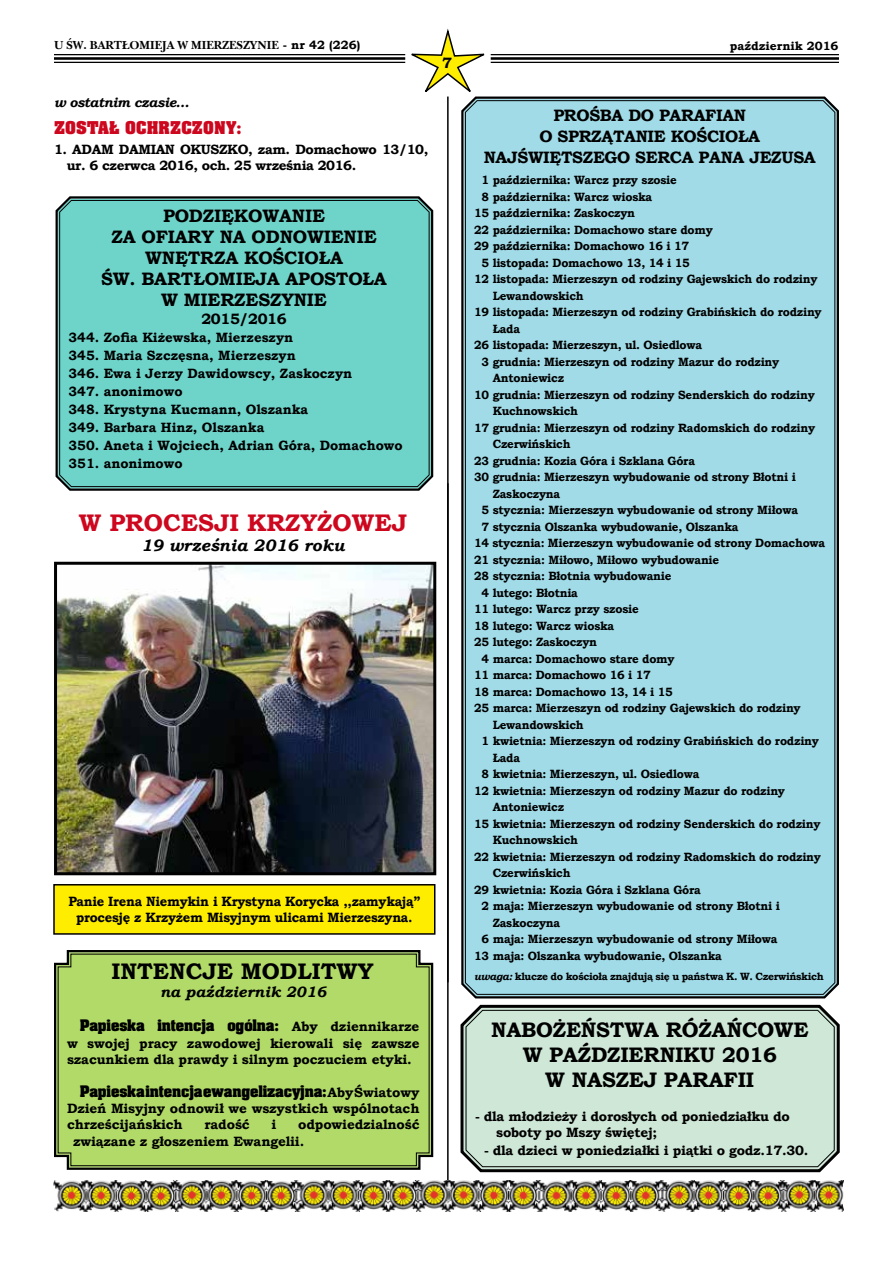
<style>
.page{position:relative;width:893px;height:1263px;background:#fff}
.page>*{position:absolute;margin:0;border:0;box-sizing:border-box;transform-origin:0 0}
.t1{font:700 24px "Bookman Old Style";color:#cd071e}
.t2{font:700 22.5px "Bookman Old Style";color:#000}
.t3{font:700 21px/25.2px "Bookman Old Style";letter-spacing:-.01em;color:#000;text-align:center}
.t4{font:700 18px/21px "Bookman Old Style";letter-spacing:-.01em;color:#000;text-align:center}
.t5{font:700 16.5px/21px "Bookman Old Style";letter-spacing:-.02em;color:#000;text-align:center}
.t6{font:italic 700 16.5px "Bookman Old Style";color:#000}
.t7{font:700 15px "Aardvark";letter-spacing:.01em;color:#cd071e}
.t8{font:italic 700 15px "Bookman Old Style";color:#000}
.t9{font:700 15px "Bookman Old Style";letter-spacing:-.025em;color:#000}
.t10{font:700 13.5px/18px "Bookman Old Style";letter-spacing:-.01em;color:#000}
.t11{font:700 13.5px/16.5px "Bookman Old Style";letter-spacing:-.01em;color:#000;text-align:center;scale:.96 1}
.t12{font:700 13.5px "Aardvark";letter-spacing:-.01em;color:#000}
.t13{font:700 13.5px/16.2px "Bookman Old Style";letter-spacing:-.03em;color:#000}
.t14{font:italic 700 13.5px "Bookman Old Style";letter-spacing:-.03em;color:#000}
.t15{font:700 12px "Bookman Old Style";letter-spacing:-.02em;color:#000;scale:.96 1}
.t16{font:700 12px "Nebraska";color:#000}
.t17{font:700 12px "Bookman Old Style";color:#000}
.t18{font:700 10.5px "Bookman Old Style";letter-spacing:-.03em;color:#000}
.s1{font-family:"Bookman Old Style"}
.s2{font-style:italic}
</style>
<div class="page">
<hr style="left:54px;top:54px;width:351px;height:1px;background:#000">
<hr style="left:54px;top:57px;width:351px;height:3px;background:#000">
<hr style="left:54px;top:62px;width:351px;height:1px;background:#000">
<hr style="left:491px;top:54px;width:348px;height:1px;background:#000">
<hr style="left:491px;top:57px;width:348px;height:3px;background:#000">
<hr style="left:491px;top:62px;width:348px;height:1px;background:#000">
<svg style="left:405px;top:28px;width:86px;height:69px"></svg>
<hr style="left:447px;top:97px;width:2px;height:1089px;background:#000">
<img style="left:53px;top:1180px;width:790px;height:31px">
<div style="left:55px;top:196px;width:379px;height:295px;background:#6ed4ca"></div>
<div style="left:59px;top:200px;width:370px;height:287px;border:1px solid #000;border-radius:12px"></div>
<div style="left:459px;top:94px;width:380px;height:905px;background:#a1dbe7"></div>
<svg style="left:54px;top:950px;width:380px;height:220px;background:#505941"></svg>
<div style="left:57px;top:953px;width:373px;height:213px;background:#b1da68"></div>
<svg style="left:460px;top:1004px;width:380px;height:169px;background:#c4dbcb"></svg>
<div style="left:465px;top:1010px;width:370px;height:157px;border:1px solid #000;border-radius:17px"></div>
<img style="left:58px;top:566px;width:374px;height:305px">
<div style="left:54px;top:562px;width:382px;height:313px;border:3px solid #000"></div>
<div style="left:54px;top:885px;width:381px;height:49px;background:#ffed00"></div>
<div style="left:53px;top:884px;width:382px;height:51px;border:2px solid #000"></div>
<p class="t16" style="left:54px;top:38px;width:308px">U ŒW. BART£OMIEJA W MIERZESZYNIE <span class="s1">- nr 42 (226)</span></p>
<p class="t17" style="left:730px;top:38px;width:110px">październik 2016</p>
<p class="t9" style="left:442px;top:52px;width:11px">7</p>
<p class="t14" style="left:54px;top:93px;width:137px">w ostatnim czasie…</p>
<p class="t7" style="left:54px;top:117px;width:189px">ZOSTAŁ OCHRZCZONY:</p>
<p class="t13" style="left:67px;top:141px;width:363px;text-indent:-13px">1. ADAM DAMIAN OKUSZKO, zam. Domachowo 13/10, ur. 6 czerwca 2016, och. 25 września 2016.</p>
<h3 class="t5" style="left:484px;top:105px;width:333px">PROŚBA DO PARAFIAN<br>O SPRZĄTANIE KOŚCIOŁA<br>NAJŚWIĘTSZEGO SERCA PANA JEZUSA</h3>
<p class="t15" style="left:482px;top:171px;width:205px">1 października: Warcz przy szosie</p>
<p class="t15" style="left:482px;top:188px;width:179px">8 października: Warcz wioska</p>
<p class="t15" style="left:474px;top:204px;width:169px">15 października: Zaskoczyn</p>
<p class="t15" style="left:474px;top:221px;width:250px">22 października: Domachowo stare domy</p>
<p class="t15" style="left:474px;top:237px;width:225px">29 października: Domachowo 16 i 17</p>
<p class="t15" style="left:482px;top:254px;width:218px">5 listopada: Domachowo 13, 14 i 15</p>
<p class="t15" style="left:474px;top:270px;width:359px">12 listopada: Mierzeszyn od rodziny Gajewskich do rodziny</p>
<p class="t15" style="left:493px;top:287px;width:96px">Lewandowskich</p>
<p class="t15" style="left:474px;top:303px;width:363px">19 listopada: Mierzeszyn od rodziny Grabińskich do rodziny</p>
<p class="t15" style="left:493px;top:320px;width:30px">Łada</p>
<p class="t15" style="left:474px;top:336px;width:239px">26 listopada: Mierzeszyn, ul. Osiedlowa</p>
<p class="t15" style="left:482px;top:353px;width:312px">3 grudnia: Mierzeszyn od rodziny Mazur do rodziny</p>
<p class="t15" style="left:493px;top:369px;width:76px">Antoniewicz</p>
<p class="t15" style="left:474px;top:386px;width:356px">10 grudnia: Mierzeszyn od rodziny Senderskich do rodziny</p>
<p class="t15" style="left:493px;top:402px;width:90px">Kuchnowskich</p>
<p class="t15" style="left:474px;top:419px;width:357px">17 grudnia: Mierzeszyn od rodziny Radomskich do rodziny</p>
<p class="t15" style="left:493px;top:435px;width:83px">Czerwińskich</p>
<p class="t15" style="left:474px;top:452px;width:231px">23 grudnia: Kozia Góra i Szklana Góra</p>
<p class="t15" style="left:474px;top:468px;width:337px">30 grudnia: Mierzeszyn wybudowanie od strony Błotni i</p>
<p class="t15" style="left:493px;top:485px;width:72px">Zaskoczyna</p>
<p class="t15" style="left:482px;top:501px;width:331px">5 stycznia: Mierzeszyn wybudowanie od strony Miłowa</p>
<p class="t15" style="left:482px;top:518px;width:269px">7 stycznia Olszanka wybudowanie, Olszanka</p>
<p class="t15" style="left:474px;top:534px;width:367px">14 stycznia: Mierzeszyn wybudowanie od strony Domachowa</p>
<p class="t15" style="left:474px;top:551px;width:257px">21 stycznia: Miłowo, Miłowo wybudowanie</p>
<p class="t15" style="left:474px;top:567px;width:207px">28 stycznia: Błotnia wybudowanie</p>
<p class="t15" style="left:482px;top:584px;width:102px">4 lutego: Błotnia</p>
<p class="t15" style="left:474px;top:600px;width:173px">11 lutego: Warcz przy szosie</p>
<p class="t15" style="left:474px;top:617px;width:147px">18 lutego: Warcz wioska</p>
<p class="t15" style="left:474px;top:633px;width:129px">25 lutego: Zaskoczyn</p>
<p class="t15" style="left:482px;top:650px;width:203px">4 marca: Domachowo stare domy</p>
<p class="t15" style="left:474px;top:666px;width:185px">11 marca: Domachowo 16 i 17</p>
<p class="t15" style="left:474px;top:683px;width:208px">18 marca: Domachowo 13, 14 i 15</p>
<p class="t15" style="left:474px;top:699px;width:342px">25 marca: Mierzeszyn od rodziny Gajewskich do rodziny</p>
<p class="t15" style="left:493px;top:716px;width:96px">Lewandowskich</p>
<p class="t15" style="left:482px;top:732px;width:353px">1 kwietnia: Mierzeszyn od rodziny Grabińskich do rodziny</p>
<p class="t15" style="left:493px;top:749px;width:30px">Łada</p>
<p class="t15" style="left:482px;top:765px;width:228px">8 kwietnia: Mierzeszyn, ul. Osiedlowa</p>
<p class="t15" style="left:474px;top:782px;width:325px">12 kwietnia: Mierzeszyn od rodziny Mazur do rodziny</p>
<p class="t15" style="left:493px;top:798px;width:76px">Antoniewicz</p>
<p class="t15" style="left:474px;top:815px;width:362px">15 kwietnia: Mierzeszyn od rodziny Senderskich do rodziny</p>
<p class="t15" style="left:493px;top:831px;width:90px">Kuchnowskich</p>
<p class="t15" style="left:474px;top:848px;width:363px">22 kwietnia: Mierzeszyn od rodziny Radomskich do rodziny</p>
<p class="t15" style="left:493px;top:864px;width:83px">Czerwińskich</p>
<p class="t15" style="left:474px;top:881px;width:237px">29 kwietnia: Kozia Góra i Szklana Góra</p>
<p class="t15" style="left:482px;top:897px;width:312px">2 maja: Mierzeszyn wybudowanie od strony Błotni i</p>
<p class="t15" style="left:493px;top:914px;width:72px">Zaskoczyna</p>
<p class="t15" style="left:482px;top:930px;width:310px">6 maja: Mierzeszyn wybudowanie od strony Miłowa</p>
<p class="t15" style="left:474px;top:947px;width:259px">13 maja: Olszanka wybudowanie, Olszanka</p>
<h3 class="t4" style="left:101px;top:205px;width:287px">PODZIĘKOWANIE<br>ZA OFIARY NA ODNOWIENIE<br>WNĘTRZA KOŚCIOŁA<br>ŚW. BARTŁOMIEJA APOSTOŁA<br>W MIERZESZYNIE</h3>
<p class="t9" style="left:201px;top:308px;width:87px">2015/2016</p>
<p class="t10" style="left:69px;top:328px;width:336px">344. Zofia Kiżewska, Mierzeszyn<br>345. Maria Szczęsna, Mierzeszyn<br>346. Ewa i Jerzy Dawidowscy, Zaskoczyn<br>347. anonimowo<br>348. Krystyna Kucmann, Olszanka<br>349. Barbara Hinz, Olszanka<br>350. Aneta i Wojciech, Adrian Góra, Domachowo<br>351. anonimowo</p>
<h1 class="t1" style="left:79px;top:506px;width:330px">W PROCESJI KRZYŻOWEJ</h1>
<h3 class="t6" style="left:141px;top:533px;width:205px">19 września 2016 roku</h3>
<p class="t11" style="left:68px;top:893px;width:368px">Panie Irena Niemykin i Krystyna Korycka ,,zamykają” procesję z Krzyżem Misyjnym ulicami Mierzeszyna.</p>
<h2 class="t2" style="left:112px;top:955px;width:263px">INTENCJE MODLITWY</h2>
<p class="t18" style="left:474px;top:969px;width:351px"><span class="s2">uwaga:</span> klucze do kościoła znajdują się u państwa K. W. Czerwińskich</p>
<p class="t8" style="left:160px;top:981px;width:168px">na październik 2016</p>
<p class="t12" style="left:80px;top:1016px;width:341px">Papieska intencja ogólna: <span class="s1">Aby dziennikarze</span></p>
<p class="t10" style="left:67px;top:1035px;width:354px;line-height:16.2px">w swojej pracy zawodowej kierowali się zawsze szacunkiem dla prawdy i silnym poczuciem etyki.</p>
<p class="t12" style="left:80px;top:1082px;width:341px">Papieska intencja ewangelizacyjna: <span class="s1">Aby Światowy</span></p>
<p class="t10" style="left:67px;top:1100px;width:354px;line-height:16.2px">Dzień Misyjny odnowił we wszystkich wspólnotach chrześcijańskich</p>
<h3 class="t3" style="left:491px;top:1017px;width:319px">NABOŻEŃSTWA RÓŻAŃCOWE<br>W PAŹDZIERNIKU 2016<br>W NASZEJ PARAFII</h3>
<p class="t10" style="left:496px;top:1108px;width:295px;line-height:16.2px;text-indent:-21px">- dla młodzieży i dorosłych od poniedziałku do soboty po Mszy świętej;</p>
<p class="t10" style="left:484px;top:1142px;width:326px">- dla dzieci w poniedziałki i piątki o godz.17.30.</p>
<p class="t10" style="left:73px;top:1116px;width:348px;line-height:16.2px;text-indent:225px">odpowiedzialność związane z głoszeniem Ewangelii.</p>
<p class="t10" style="left:204px;top:1115px;width:47px">radość</p>
<p class="t10" style="left:271px;top:1115px;width:6px">i</p>
</div>
